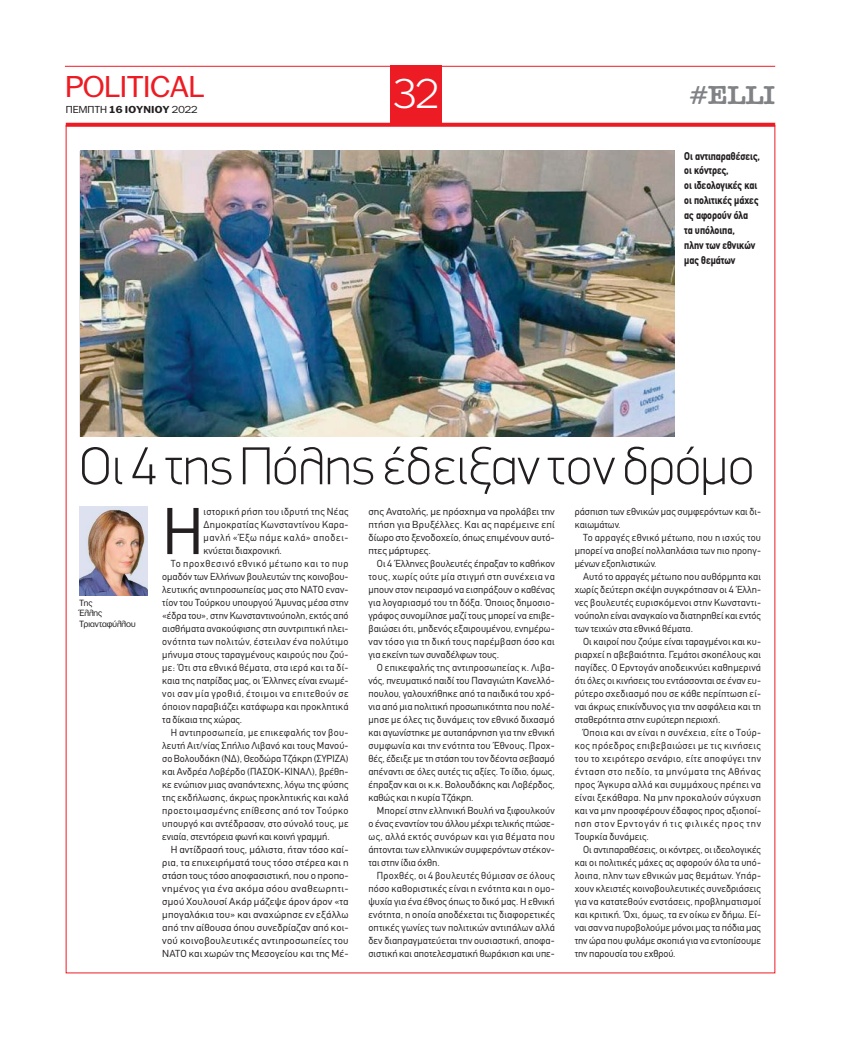
<style>
.page{position:relative;width:841px;height:1039px;background:#fff}
.page>*{position:absolute;margin:0;border:0;box-sizing:border-box;transform-origin:0 0}
.t1{font:64.8px "CF Din";color:#231f20}
.t2{font:100 53.5px "PF Din Display";color:#231f20}
.t3{font:300 40px "PF Franklin Gothic";color:#fff}
.t4{font:29px "PF Franklin Gothic";color:#ed1c24;scale:1.1 1}
.t5{font:26px "American Type ITC Hel Dm Bd";color:#808285;scale:1.06 1}
.t6{font:700 11.2px/14.9px "CF Din";color:#231f20;scale:.86 1}
.t7{font:10px/13px "CF Din";letter-spacing:.01em;color:#231f20;text-align:justify}
.t8{font:10px/13px "CF Din";letter-spacing:.01em;color:#231f20;text-align:justify;scale:1.05 1}
.t9{font:10px "CF Din";letter-spacing:.03em;color:#231f20}
.t10{font:10px "CF Din";letter-spacing:.04em;color:#231f20}
.t11{font:10px "CF Din";letter-spacing:.05em;color:#231f20}
.t12{font:10px "CF Din";letter-spacing:.045em;color:#231f20}
.t13{font:10px "CF Din";letter-spacing:.035em;color:#231f20}
.t14{font:10px "CF Din";letter-spacing:.04em;color:#231f20;scale:1.05 1}
.t15{font:10px "CF Din";letter-spacing:.06em;color:#231f20}
.t16{font:10px "CF Din";letter-spacing:.065em;color:#231f20}
.t17{font:9.7px "PF Franklin Gothic";letter-spacing:.01em;color:#231f20;scale:1.1 1}
.t18{font:8.7px/10.4px "PF Franklin Gothic";color:#231f20;scale:1.05 1}
.s1{font-weight:700}
</style>
<div class="page">
<img style="left:79px;top:507px;width:69px;height:88px">
<hr style="left:65px;top:66px;width:709px;height:1px;background:#ed1c24">
<svg style="left:66px;top:123px;width:708px;height:4px;background:#ed2830"></svg>
<div style="left:390px;top:66px;width:51px;height:60px;background:#ed1c24"></div>
<img style="left:80px;top:151px;width:594px;height:285px">
<h3 class="t4" style="left:66px;top:76px;width:127px">ΡOLITICAL</h3>
<h3 class="t3" style="left:392px;top:71px;width:48px">32</h3>
<h3 class="t5" style="left:689px;top:80px;width:82px">#ELLI</h3>
<p class="t17" style="left:66px;top:106px;width:121px">ΠΕΜΠΤΗ <span class="s1">16 ΙΟΥΝΙΟΥ</span> 2022</p>
<p class="t6" style="left:684px;top:148px;width:90px">Οι αντιπαραθέσεις, οι κόντρες,<br>οι ιδεολογικές και οι πολιτικές μάχες ας αφορούν όλα<br>τα υπόλοιπα,<br>πλην των εθνικών μας θεμάτων</p>
<h2 class="t2" style="left:79px;top:445px;width:676px">Οι 4 της Πόλης έδειξαν τον δρόμο</h2>
<p class="t18" style="left:79px;top:598px;width:55px">Της<br>Έλλης<br>Τριανταφύλλου</p>
<h1 class="t1" style="left:162px;top:507px;width:43px">Η</h1>
<p class="t9" style="left:203px;top:508px;width:146px">ιστορική ρήση του ιδρυτή της Νέας</p>
<p class="t9" style="left:203px;top:521px;width:146px">Δημοκρατίας Κωνσταντίνου Καρα-</p>
<p class="t16" style="left:203px;top:534px;width:146px">μανλή «Έξω πάμε καλά» αποδει-</p>
<p class="t7" style="left:203px;top:545px;width:80px">κνύεται διαχρονική.</p>
<p class="t15" style="left:171px;top:560px;width:179px">Το προχθεσινό εθνικό μέτωπο και το πυρ</p>
<p class="t7" style="left:162px;top:571px;width:188px">ομαδόν των Ελλήνων βουλευτών της κοινοβου-</p>
<p class="t7" style="left:162px;top:584px;width:188px">λευτικής αντιπροσωπείας μας στο ΝΑΤΟ εναν-</p>
<p class="t7" style="left:162px;top:597px;width:188px">τίον του Τούρκου υπουργού Άμυνας μέσα στην</p>
<p class="t7" style="left:162px;top:610px;width:188px">«έδρα του», στην Κωνσταντινούπολη, εκτός από</p>
<p class="t7" style="left:162px;top:623px;width:188px">αισθήματα ανακούφισης στη συντριπτική πλει-</p>
<p class="t10" style="left:162px;top:638px;width:188px">ονότητα των πολιτών, έστειλαν ένα πολύτιμο</p>
<p class="t7" style="left:162px;top:649px;width:188px">μήνυμα στους ταραγμένους καιρούς που ζού-</p>
<p class="t9" style="left:162px;top:664px;width:188px">με: Ότι στα εθνικά θέματα, στα ιερά και τα δί-</p>
<p class="t7" style="left:162px;top:675px;width:188px">καια της πατρίδας μας, οι Έλληνες είναι ενωμέ-</p>
<p class="t11" style="left:162px;top:690px;width:188px">νοι σαν μία γροθιά, έτοιμοι να επιτεθούν σε</p>
<p class="t7" style="left:162px;top:701px;width:188px">όποιον παραβιάζει κατάφωρα και προκλητικά</p>
<p class="t7" style="left:162px;top:714px;width:81px">τα δίκαια της χώρας.</p>
<p class="t13" style="left:171px;top:729px;width:179px">Η αντιπροσωπεία, με επικεφαλής τον βου-</p>
<p class="t7" style="left:162px;top:740px;width:188px">λευτή Αιτ/νίας Σπήλιο Λιβανό και τους Μανού-</p>
<p class="t7" style="left:162px;top:753px;width:188px">σο Βολουδάκη (ΝΔ), Θεοδώρα Τζάκρη (ΣΥΡΙΖΑ)</p>
<p class="t7" style="left:162px;top:766px;width:188px">και Ανδρέα Λοβέρδο (ΠΑΣΟΚ-ΚΙΝΑΛ), βρέθη-</p>
<p class="t7" style="left:162px;top:779px;width:188px">κε ενώπιον μιας αναπάντεχης, λόγω της φύσης</p>
<p class="t7" style="left:162px;top:792px;width:188px">της εκδήλωσης, άκρως προκλητικής και καλά</p>
<p class="t12" style="left:162px;top:807px;width:188px">προετοιμασμένης επίθεσης από τον Τούρκο</p>
<p class="t7" style="left:162px;top:818px;width:188px">υπουργό και αντέδρασαν, στο σύνολό τους, με</p>
<p class="t7" style="left:162px;top:831px;width:169px">ενιαία, στεντόρεια φωνή και κοινή γραμμή.</p>
<p class="t8" style="left:171px;top:844px;width:171px">Η αντίδρασή τους, μάλιστα, ήταν τόσο καί-</p>
<p class="t8" style="left:162px;top:857px;width:179px">ρια, τα επιχειρήματά τους τόσο στέρεα και η</p>
<p class="t8" style="left:162px;top:870px;width:179px">στάση τους τόσο αποφασιστική, που ο προπο-</p>
<p class="t14" style="left:162px;top:885px;width:179px">νημένος για ένα ακόμα σόου αναθεωρητι-</p>
<p class="t8" style="left:162px;top:896px;width:179px">σμού Χουλουσί Ακάρ μάζεψε άρον άρον «τα</p>
<p class="t8" style="left:162px;top:909px;width:179px">μπογαλάκια του» και αναχώρησε εν εξάλλω</p>
<p class="t8" style="left:162px;top:922px;width:179px">από την αίθουσα όπου συνεδρίαζαν από κοι-</p>
<p class="t8" style="left:162px;top:935px;width:179px">νού κοινοβουλευτικές αντιπροσωπείες του</p>
<p class="t8" style="left:162px;top:948px;width:179px">ΝΑΤΟ και χωρών της Μεσογείου και της Μέ-</p>
<p class="t8" style="left:368px;top:506px;width:179px">σης Ανατολής, με πρόσχημα να προλάβει την πτήση για Βρυξέλλες. Και ας παρέμεινε επί δίωρο στο ξενοδοχείο, όπως επιμένουν αυτό&shy;πτες μάρτυρες.</p>
<p class="t7" style="left:368px;top:558px;width:188px;text-indent:9px">Οι 4 Έλληνες βουλευτές έπραξαν το καθήκον τους, χωρίς ούτε μία στιγμή στη συνέχεια να μπουν στον πειρασμό να εισπράξουν ο καθένας για λογαριασμό του τη δόξα. Όποιος δημοσιο&shy;γράφος συνομίλησε μαζί τους μπορεί να επιβε&shy;βαιώσει ότι, μηδενός εξαιρουμένου, ενημέρω&shy;ναν τόσο για τη δική τους παρέμβαση όσο και για εκείνη των συναδέλφων τους.</p>
<p class="t7" style="left:368px;top:662px;width:188px;text-indent:9px">Ο επικεφαλής της αντιπροσωπείας κ. Λιβα&shy;νός, πνευματικό παιδί του Παναγιώτη Κανελλό&shy;πουλου, γαλουχήθηκε από τα παιδικά του χρό&shy;νια από μια πολιτική προσωπικότητα που πολέ&shy;μησε με όλες τις δυνάμεις τον εθνικό διχασμό και αγωνίστηκε με αυταπάρνηση για την εθνική συμφωνία και την ενότητα του Έθνους. Προχ&shy;θές, έδειξε με τη στάση του τον δέοντα σεβασμό απέναντι σε όλες αυτές τις αξίες. Το ίδιο, όμως, έπραξαν και οι κ.κ. Βολουδάκης και Λοβέρδος, καθώς και η κυρία Τζάκρη.</p>
<p class="t7" style="left:368px;top:805px;width:188px;text-indent:9px">Μπορεί στην ελληνική Βουλή να ξιφουλκούν ο ένας εναντίον του άλλου μέχρι τελικής πτώσε&shy;ως, αλλά εκτός συνόρων και για θέματα που άπτονται των ελληνικών συμφερόντων στέκον&shy;ται στην ίδια όχθη.</p>
<p class="t7" style="left:368px;top:870px;width:188px;text-indent:9px">Προχθές, οι 4 βουλευτές θύμισαν σε όλους πόσο καθοριστικές είναι η ενότητα και η ομο&shy;ψυχία για ένα έθνος όπως το δικό μας. Η εθνική ενότητα, η οποία αποδέχεται τις διαφορετικές οπτικές γωνίες των πολιτικών αντιπάλων αλλά δεν διαπραγματεύεται την ουσιαστική, αποφα&shy;σιστική και αποτελεσματική θωράκιση και υπε-</p>
<p class="t7" style="left:574px;top:506px;width:188px">ράσπιση των εθνικών μας συμφερόντων και δι&shy;καιωμάτων.</p>
<p class="t7" style="left:574px;top:532px;width:188px;text-indent:9px">Το αρραγές εθνικό μέτωπο, που η ισχύς του μπορεί να αποβεί πολλαπλάσια των πιο προηγ&shy;μένων εξοπλιστικών.</p>
<p class="t7" style="left:574px;top:571px;width:188px;text-indent:9px">Αυτό το αρραγές μέτωπο που αυθόρμητα και χωρίς δεύτερη σκέψη συγκρότησαν οι 4 Έλλη&shy;νες βουλευτές ευρισκόμενοι στην Κωνσταντι&shy;νούπολη είναι αναγκαίο να διατηρηθεί και εντός των τειχών στα εθνικά θέματα.</p>
<p class="t7" style="left:574px;top:636px;width:188px;text-indent:9px">Οι καιροί που ζούμε είναι ταραγμένοι και κυ&shy;ριαρχεί η αβεβαιότητα. Γεμάτοι σκοπέλους και παγίδες. Ο Ερντογάν αποδεικνύει καθημερινά ότι όλες οι κινήσεις του εντάσσονται σε έναν ευ&shy;ρύτερο σχεδιασμό που σε κάθε περίπτωση εί&shy;ναι άκρως επικίνδυνος για την ασφάλεια και τη σταθερότητα στην ευρύτερη περιοχή.</p>
<p class="t7" style="left:574px;top:727px;width:188px;text-indent:9px">Όποια και αν είναι η συνέχεια, είτε ο Τούρ&shy;κος πρόεδρος επιβεβαιώσει με τις κινήσεις του το χειρότερο σενάριο, είτε αποφύγει την ένταση στο πεδίο, τα μηνύματα της Αθήνας προς Άγκυρα αλλά και συμμάχους πρέπει να είναι ξεκάθαρα. Να μην προκαλούν σύγχυση και να μην προσφέρουν έδαφος προς αξιοποί&shy;ηση στον Ερντογάν ή τις φιλικές προς την Τουρκία δυνάμεις.</p>
<p class="t7" style="left:574px;top:844px;width:188px;text-indent:9px">Οι αντιπαραθέσεις, οι κόντρες, οι ιδεολογικές και οι πολιτικές μάχες ας αφορούν όλα τα υπό&shy;λοιπα, πλην των εθνικών μας θεμάτων. Υπάρ&shy;χουν κλειστές κοινοβουλευτικές συνεδριάσεις για να κατατεθούν ενστάσεις, προβληματισμοί και κριτική. Όχι, όμως, τα εν οίκω εν δήμω. Εί&shy;ναι σαν να πυροβολούμε μόνοι μας τα πόδια μας την ώρα που φυλάμε σκοπιά για να εντοπίσουμε την παρουσία του εχθρού.</p>
</div>
